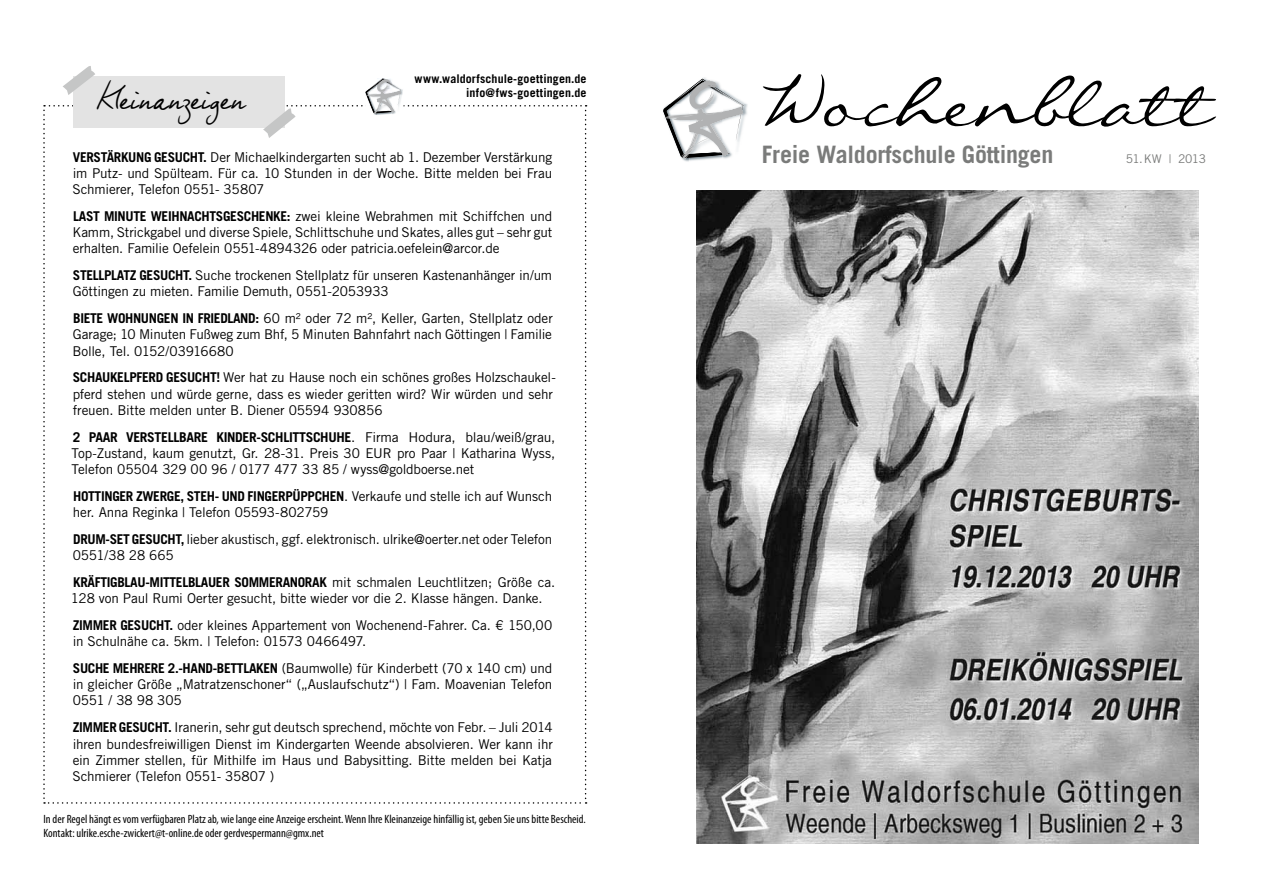
<style>
.page{position:relative;width:1263px;height:893px;background:#fff}
.page>*{position:absolute;margin:0;border:0;box-sizing:border-box;transform-origin:0 0}
.t1{font:99px "Callie Hand";letter-spacing:.005em;color:#000}
.t2{font:31.5px "Fabio Handwriting";letter-spacing:.02em;color:#000}
.t3{font:700 24px "Trade Gothic LT Std";letter-spacing:-.01em;color:#7a7b7a}
.t4{font:13.5px/16.2px "Trade Gothic LT Std";letter-spacing:-.01em;color:#000}
.t5{font:700 13.5px "Trade Gothic LT Std";letter-spacing:-.025em;color:#000}
.t6{font:condensed 12px/14.4px "Myriad Pro";color:#000}
.t7{font:700 12px/14.4px "Trade Gothic LT Std";letter-spacing:.01em;color:#000;text-align:right}
.t8{font:12px "Trade Gothic LT Std";letter-spacing:-.045em;color:#7a7b7a}
.s1{font-weight:700}
</style>
<div class="page">
<img style="left:744px;top:104px;width:4px;height:15px">
<svg style="left:663px;top:79px;width:81px;height:81px"></svg>
<svg style="left:43px;top:66px;width:544px;height:738px"></svg>
<img style="left:697px;top:190px;width:502px;height:653px">
<h2 class="t2" style="left:97px;top:80px;width:149px">Kleinanzeigen</h2>
<p class="t7" style="left:414px;top:71px;width:174px">WWW.WALDORFSCHULE-GOETTINGEN.DE<br>INFO@FWS-GOETTINGEN.DE</p>
<h1 class="t1" style="left:750px;top:67px;width:465px">Wochenblatt</h1>
<h3 class="t3" style="left:762px;top:140px;width:293px">FREIE WALDORFSCHULE GÖTTINGEN</h3>
<p class="t4" style="left:73px;top:149px;width:481px"><span class="s1">VERSTÄRKUNG GESUCHT.</span> Der Michaelkindergarten sucht ab 1. Dezember Verstärkung</p>
<p class="t8" style="left:1126px;top:151px;width:82px">51.KW | 2013</p>
<p class="t4" style="left:73px;top:165px;width:481px">im Putz- und Spülteam. Für ca. 10 Stunden in der Woche. Bitte melden bei Frau<br>Schmierer, Telefon 0551- 35807</p>
<p class="t4" style="left:73px;top:208px;width:481px;text-align:justify"><span class="s1">LAST MINUTE WEIHNACHTSGESCHENKE:</span> zwei kleine Webrahmen mit Schiffchen und Kamm, Strickgabel und diverse Spiele, Schlittschuhe und Skates, alles gut – sehr gut erhalten. Familie Oefelein 0551-4894326 oder patricia.oefelein@arcor.de</p>
<p class="t4" style="left:73px;top:267px;width:481px"><span class="s1">STELLPLATZ GESUCHT.</span> Suche trockenen Stellplatz für unseren Kastenanhänger in/um<br>Göttingen zu mieten. Familie Demuth, 0551-2053933</p>
<p class="t4" style="left:73px;top:310px;width:482px;text-align:justify"><span class="s1">BIETE WOHNUNGEN IN FRIEDLAND:</span> 60 m² oder 72 m², Keller, Garten, Stellplatz oder Garage; 10 Minuten Fußweg zum Bhf, 5 Minuten Bahnfahrt nach Göttingen | Familie Bolle, Tel. 0152/03916680</p>
<p class="t4" style="left:73px;top:369px;width:485px"><span class="s1">SCHAUKELPFERD GESUCHT!</span> Wer hat zu Hause noch ein schönes großes Holzschaukel&shy;pferd stehen und würde gerne, dass es wieder geritten wird? Wir würden und sehr freuen. Bitte melden unter B. Diener 05594 930856</p>
<p class="t4" style="left:72px;top:429px;width:485px;text-align:justify"><span class="s1">2 PAAR VERSTELLBARE KINDER-SCHLITTSCHUHE</span>. Firma Hodura, blau/weiß/grau, Top-Zustand, kaum genutzt, Gr. 28-31. Preis 30 EUR pro Paar | Katharina Wyss, Telefon 05504 329 00 96 / 0177 477 33 85 / wyss@goldboerse.net</p>
<p class="t4" style="left:73px;top:488px;width:481px"><span class="s1">HOTTINGER ZWERGE, STEH- UND FINGERPÜPPCHEN</span>. Verkaufe und stelle ich auf Wunsch her. Anna Reginka | Telefon 05593-802759</p>
<p class="t4" style="left:73px;top:531px;width:481px"><span class="s1">DRUM-SET GESUCHT,</span> lieber akustisch, ggf. elektronisch. ulrike@oerter.net oder Telefon<br>0551/38 28 665</p>
<p class="t5" style="left:73px;top:574px;width:218px">KRÄFTIGBLAU-MITTELBLAUER SOMM ERANORAK</p>
<p class="t4" style="left:71px;top:574px;width:486px;text-indent:261px">mit schmalen Leuchtlitzen; Größe ca.<br>128 von Paul Rumi Oerter gesucht, bitte wieder vor die 2. Klasse hängen. Danke.</p>
<p class="t4" style="left:73px;top:617px;width:481px"><span class="s1">ZIMMER GESUCHT.</span> oder kleines Appartement von Wochenend-Fahrer. Ca. € 150,00 in Schulnähe ca. 5km. | Telefon: 01573 0466497.</p>
<p class="t4" style="left:73px;top:660px;width:481px;text-align:justify"><span class="s1">SUCHE MEHRERE 2.-HAND-BETTLAKEN</span> (Baumwolle) für Kinderbett (70 x 140 cm) und in gleicher Größe „Matratzenschoner“ („Auslaufschutz“) | Fam. Moavenian Telefon 0551 / 38 98 305</p>
<p class="t4" style="left:73px;top:719px;width:482px;text-align:justify"><span class="s1">ZIMMER GESUCHT.</span> Iranerin, sehr gut deutsch sprechend, möchte von Febr. – Juli 2014 ihren bundesfreiwilligen Dienst im Kindergarten Weende absolvieren. Wer kann ihr ein Zimmer stellen, für Mithilfe im Haus und Babysitting. Bitte melden bei Katja Schmierer (Telefon 0551- 35807 )</p>
<p class="t6" style="left:44px;top:811px;width:544px">In der Regel hängt es vom verfügbaren Platz ab, wie lange eine Anzeige erscheint. Wenn Ihre Kleinanzeige hinfällig ist, geben Sie uns bitte Bescheid.<br>Kontakt: ulrike.esche-zwickert@t-online.de oder gerdvespermann@gmx.net</p>
</div>
